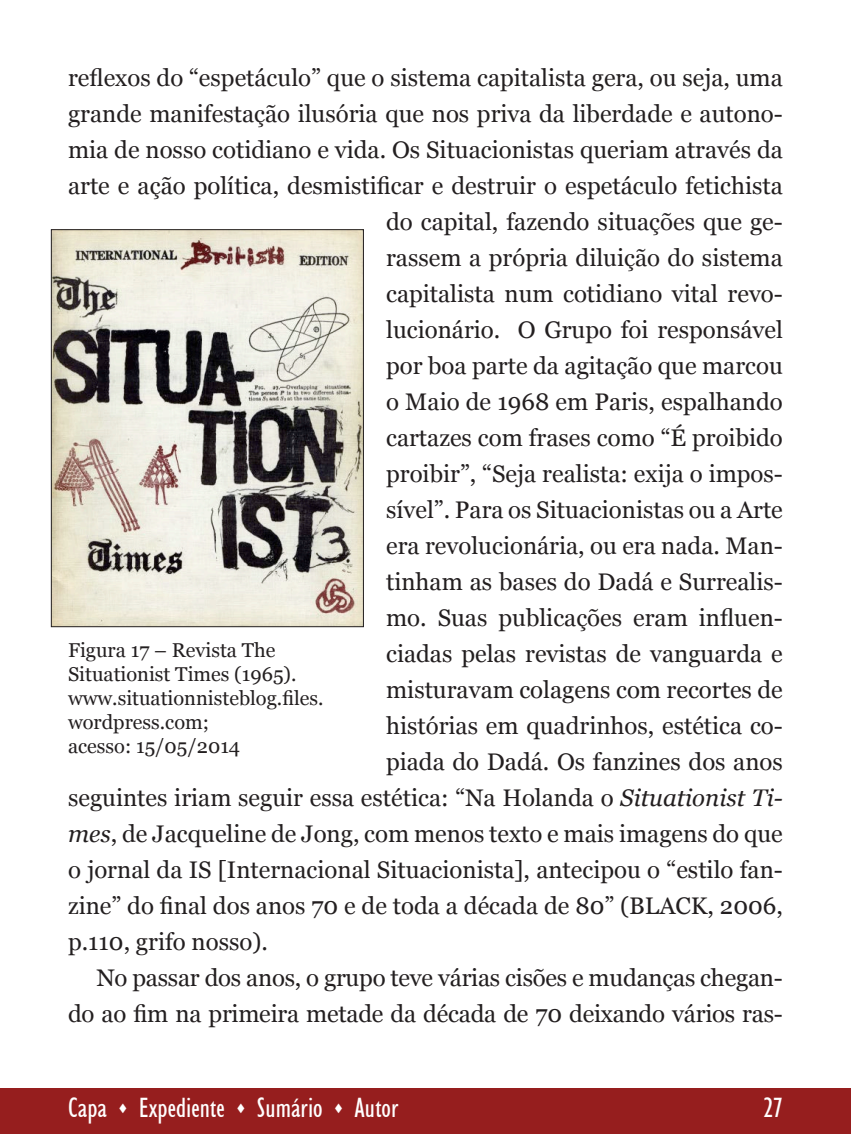
<style>
.page{position:relative;width:851px;height:1134px;background:#fff}
.page>*{position:absolute;margin:0;border:0;box-sizing:border-box;transform-origin:0 0}
.t1{font:condensed 28px "Humanist 521 BT";color:#fff}
.t2{font:24px "Georgia";color:#231f20}
.t3{font:20px/24px "Georgia";color:#231f20}
.s1{font-style:italic}
</style>
<div class="page">
<div style="left:0;top:1089px;width:850px;height:45px;background:#961e1e"></div>
<img style="left:53px;top:231px;width:309px;height:394px">
<div style="left:51px;top:229px;width:313px;height:398px;border:1px solid #231f20"></div>
<p class="t2" style="left:68px;top:63px;width:716px">reflexos do “espetáculo” que o sistema capitalista gera, ou seja, uma</p>
<p class="t2" style="left:68px;top:99px;width:716px">grande manifestação ilusória que nos priva da liberdade e autono-</p>
<p class="t2" style="left:68px;top:135px;width:716px">mia de nosso cotidiano e vida. Os Situacionistas queriam através da</p>
<p class="t2" style="left:68px;top:171px;width:716px">arte e ação política, desmistificar e destruir o espetáculo fetichista</p>
<p class="t2" style="left:386px;top:207px;width:398px">do capital, fazendo situações que ge-</p>
<p class="t2" style="left:386px;top:243px;width:398px">rassem a própria diluição do sistema</p>
<p class="t2" style="left:386px;top:279px;width:398px">capitalista num cotidiano vital revo-</p>
<p class="t2" style="left:386px;top:315px;width:398px">lucionário. O Grupo foi responsável</p>
<p class="t2" style="left:386px;top:351px;width:398px">por boa parte da agitação que marcou</p>
<p class="t2" style="left:386px;top:387px;width:398px">o Maio de 1968 em Paris, espalhando</p>
<p class="t2" style="left:386px;top:423px;width:398px">cartazes com frases como “É proibido</p>
<p class="t2" style="left:386px;top:459px;width:398px">proibir”, “Seja realista: exija o impos-</p>
<p class="t2" style="left:386px;top:495px;width:398px">sível”. Para os Situacionistas ou a Arte</p>
<p class="t2" style="left:386px;top:531px;width:398px">era revolucionária, ou era nada. Man-</p>
<p class="t2" style="left:386px;top:567px;width:398px">tinham as bases do Dadá e Surrealis-</p>
<p class="t2" style="left:386px;top:603px;width:398px">mo. Suas publicações eram influen-</p>
<p class="t2" style="left:386px;top:639px;width:398px">ciadas pelas revistas de vanguarda e</p>
<p class="t2" style="left:386px;top:675px;width:398px">misturavam colagens com recortes de</p>
<p class="t2" style="left:386px;top:711px;width:398px">histórias em quadrinhos, estética co-</p>
<p class="t2" style="left:386px;top:747px;width:398px">piada do Dadá. Os fanzines dos anos</p>
<p class="t2" style="left:68px;top:783px;width:716px">seguintes iriam seguir essa estética: “Na Holanda o <span class="s1">Situationist Ti-</span></p>
<p class="t2" style="left:68px;top:819px;width:716px"><span class="s1">mes</span>, de Jacqueline de Jong, com menos texto e mais imagens do que</p>
<p class="t2" style="left:68px;top:855px;width:716px">o jornal da IS [Internacional Situacionista], antecipou o “estilo fan-</p>
<p class="t2" style="left:68px;top:891px;width:716px">zine” do final dos anos 70 e de toda a década de 80” (BLACK, 2006,</p>
<p class="t2" style="left:68px;top:927px;width:201px">p.110, grifo nosso).</p>
<p class="t2" style="left:96px;top:963px;width:687px">No passar dos anos, o grupo teve várias cisões e mudanças chegan-</p>
<p class="t2" style="left:68px;top:999px;width:716px">do ao fim na primeira metade da década de 70 deixando vários ras-</p>
<p class="t3" style="left:68px;top:638px;width:257px">Figura 17 – Revista The<br>Situationist Times (1965). www.situationnisteblog.files. wordpress.com;<br>acesso: 15/05/2014</p>
<p class="t1" style="left:68px;top:1091px;width:332px">Capa ▲ Expediente ▲ Sumário ▲ Autor</p>
<p class="t1" style="left:763px;top:1091px;width:21px">27</p>
</div>
